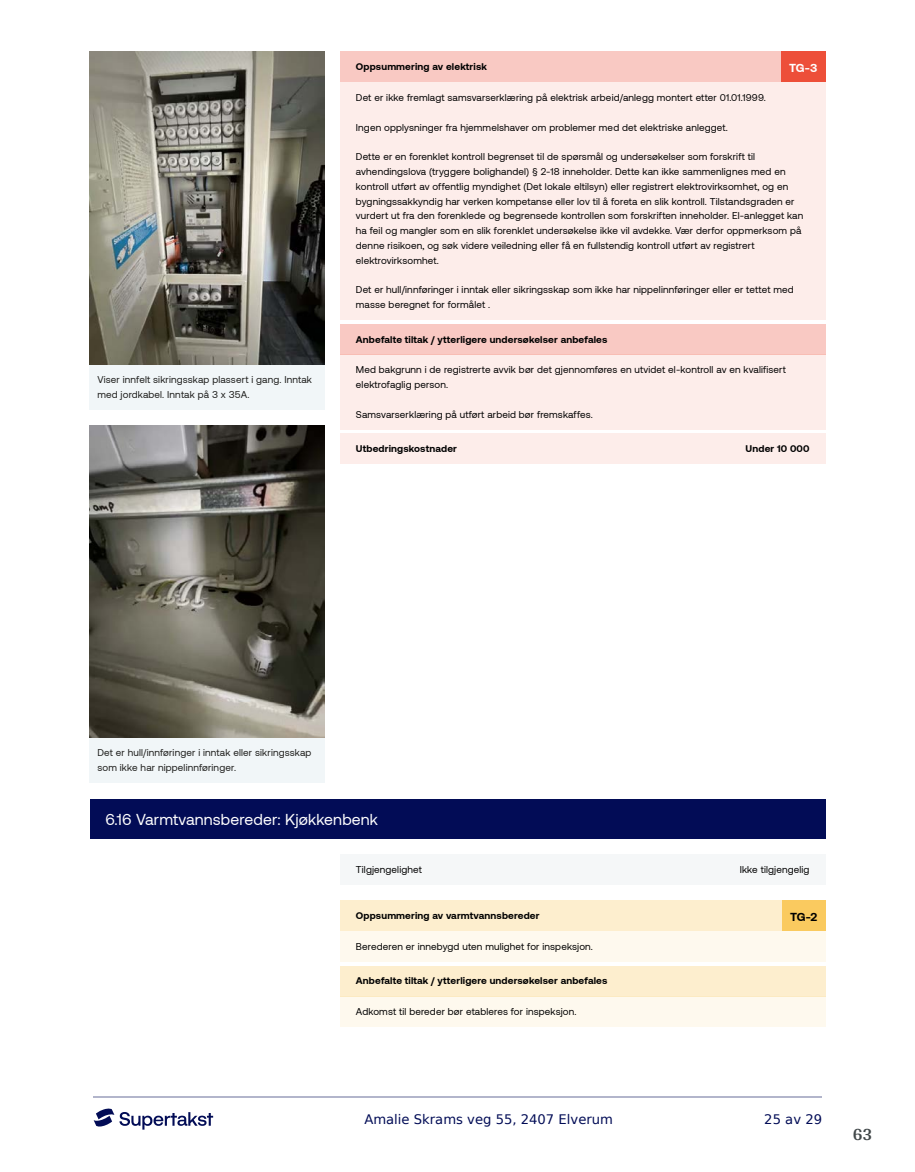
<style>
.page{position:relative;width:915px;height:1172px;background:#fff}
.page>*{position:absolute;margin:0;border:0;box-sizing:border-box;transform-origin:0 0}
.t1{font:700 18px "Arya";color:#414749}
.t2{font:15.75px "Aeonik";letter-spacing:.01em;color:#fff}
.t3{font:13.2px "DejaVu Sans";color:#020c56}
.t4{font:700 11.85px "Aeonik";color:#fff}
.t5{font:700 11.85px "Aeonik";color:#000}
.t6{font:9.9px/14.9px "Aeonik";letter-spacing:.015em;color:#000}
.t7{font:700 9.9px "Aeonik";letter-spacing:.015em;color:#000}
.t8{font:9.9px/14.9px "Aeonik";letter-spacing:.015em;color:#1d1d1b}
</style>
<div class="page">
<hr style="left:93px;top:1097px;width:728px;height:1px;background:#b2b5cb">
<svg style="left:94px;top:1108px;width:119px;height:21px"></svg>
<div style="left:89px;top:799px;width:736px;height:39px;background:#020c56"></div>
<div style="left:89px;top:364px;width:235px;height:46px;background:#f1f6f8"></div>
<div style="left:89px;top:738px;width:235px;height:45px;background:#f1f6f8"></div>
<img style="left:89px;top:52px;width:235px;height:312px">
<img style="left:89px;top:426px;width:235px;height:312px">
<div style="left:340px;top:82px;width:485px;height:238px;background:#fdedea"></div>
<div style="left:340px;top:355px;width:485px;height:75px;background:#fdedea"></div>
<div style="left:340px;top:854px;width:485px;height:31px;background:#f5f7f8"></div>
<div style="left:340px;top:931px;width:485px;height:31px;background:#fef9ee"></div>
<div style="left:340px;top:996px;width:485px;height:31px;background:#fef9ee"></div>
<div style="left:340px;top:52px;width:485px;height:30px;background:#f9c9c3"></div>
<div style="left:780px;top:52px;width:45px;height:30px;background:#ed4f39"></div>
<div style="left:340px;top:324px;width:485px;height:31px;background:#f9c9c3"></div>
<div style="left:340px;top:434px;width:485px;height:30px;background:#fdedea"></div>
<div style="left:340px;top:900px;width:485px;height:31px;background:#fdeece"></div>
<div style="left:781px;top:900px;width:44px;height:31px;background:#faca5f"></div>
<div style="left:340px;top:966px;width:485px;height:30px;background:#fdeece"></div>
<p class="t8" style="left:97px;top:372px;width:216px">Viser innfelt sikringsskap plassert i gang. Inntak med jordkabel. Inntak på 3 x 35A.</p>
<p class="t7" style="left:356px;top:61px;width:133px">Oppsummering av elektrisk</p>
<p class="t4" style="left:789px;top:61px;width:30px">TG-3</p>
<p class="t6" style="left:356px;top:90px;width:411px">Det er ikke fremlagt samsvarserklæring på elektrisk arbeid/anlegg montert etter 01.01.1999.</p>
<p class="t6" style="left:356px;top:120px;width:373px">Ingen opplysninger fra hjemmelshaver om problemer med det elektriske anlegget.</p>
<p class="t6" style="left:356px;top:149px;width:448px">Dette er en forenklet kontroll begrenset til de spørsmål og undersøkelser som forskrift til avhendingslova (tryggere bolighandel) § 2-18 inneholder. Dette kan ikke sammenlignes med en kontroll utført av offentlig myndighet (Det lokale eltilsyn) eller registrert elektrovirksomhet, og en bygningssakkyndig har verken kompetanse eller lov til å foreta en slik kontroll. Tilstandsgraden er vurdert ut fra den forenklede og begrensede kontrollen som forskriften inneholder. El-anlegget kan ha feil og mangler som en slik forenklet undersøkelse ikke vil avdekke. Vær derfor oppmerksom på denne risikoen, og søk videre veiledning eller få en fullstendig kontroll utført av registrert elektrovirksomhet.</p>
<p class="t6" style="left:356px;top:283px;width:439px">Det er hull/innføringer i inntak eller sikringsskap som ikke har nippelinnføringer eller er tettet med masse beregnet for formålet .</p>
<p class="t7" style="left:356px;top:334px;width:253px">Anbefalte tiltak / ytterligere undersøkelser anbefales</p>
<p class="t6" style="left:356px;top:363px;width:431px">Med bakgrunn i de registrerte avvik bør det gjennomføres en utvidet el-kontroll av en kvalifisert elektrofaglig person.</p>
<p class="t6" style="left:356px;top:407px;width:238px">Samsvarserklæring på utført arbeid bør fremskaffes.</p>
<p class="t7" style="left:356px;top:443px;width:102px">Utbedringskostnader</p>
<p class="t7" style="left:745px;top:443px;width:65px">Under 10 000</p>
<p class="t8" style="left:97px;top:745px;width:215px">Det er hull/innføringer i inntak eller sikringsskap som ikke har nippelinnføringer.</p>
<h2 class="t2" style="left:105px;top:810px;width:274px">6.16 Varmtvannsbereder: Kjøkkenbenk</h2>
<p class="t6" style="left:356px;top:862px;width:68px">Tilgjengelighet</p>
<p class="t6" style="left:739px;top:862px;width:71px">Ikke tilgjengelig</p>
<p class="t7" style="left:356px;top:910px;width:185px">Oppsummering av varmtvannsbereder</p>
<p class="t5" style="left:789px;top:910px;width:29px">TG-2</p>
<p class="t6" style="left:356px;top:939px;width:238px">Berederen er innebygd uten mulighet for inspeksjon.</p>
<p class="t7" style="left:356px;top:975px;width:253px">Anbefalte tiltak / ytterligere undersøkelser anbefales</p>
<p class="t6" style="left:356px;top:1004px;width:222px">Adkomst til bereder bør etableres for inspeksjon.</p>
<h3 class="t3" style="left:364px;top:1108px;width:250px">Amalie Skrams veg 55, 2407 Elverum</h3>
<h3 class="t3" style="left:764px;top:1108px;width:59px">25 av 29</h3>
<h1 class="t1" style="left:852px;top:1123px;width:21px">63</h1>
</div>
